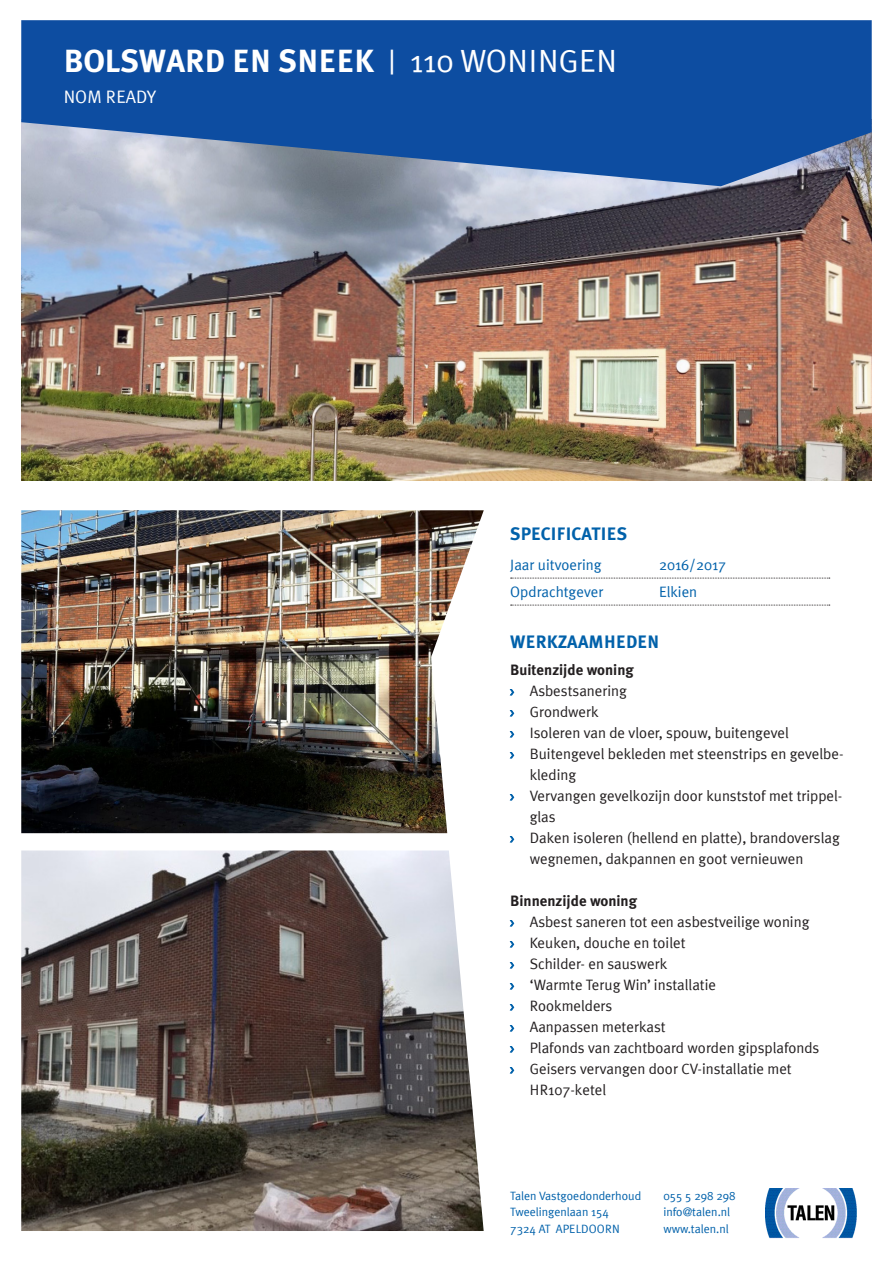
<style>
.page{position:relative;width:893px;height:1263px;background:#fff}
.page>*{position:absolute;margin:0;border:0;box-sizing:border-box;transform-origin:0 0}
.t1{font:700 32.1px "Meta Plus";letter-spacing:.005em;color:#fff}
.Koppen{font:700 18px "Meta Plus";letter-spacing:.005em;color:#0161aa}
.Adres{font:18px "Meta Plus";letter-spacing:.005em;color:#fff}
.t2{font:15px/21px "Meta Plus";color:#231f20}
.Specificaties{font:15px "Meta Plus";color:#0161aa}
.Koppen-2{font:700 15px "Meta Plus";color:#231f20}
.t3{font:12px "Meta Plus";color:#0161aa}
.s1{font-weight:400}
.s2{font-family:"Myriad Pro";color:#0161aa}
</style>
<div class="page">
<img style="left:21px;top:510px;width:463px;height:323px">
<img style="left:21px;top:850px;width:463px;height:381px">
<img style="left:21px;top:186px;width:851px;height:294px">
<svg style="left:21px;top:20px;width:851px;height:166px;background:#2a5fa5"></svg>
<svg style="left:511px;top:578px;width:319px;height:1px"></svg>
<svg style="left:511px;top:605px;width:319px;height:1px"></svg>
<svg style="left:509px;top:689px;width:6px;height:7px"></svg>
<svg style="left:509px;top:710px;width:6px;height:7px"></svg>
<svg style="left:509px;top:731px;width:6px;height:7px"></svg>
<svg style="left:509px;top:752px;width:6px;height:7px"></svg>
<svg style="left:509px;top:794px;width:6px;height:7px"></svg>
<svg style="left:509px;top:836px;width:6px;height:7px"></svg>
<svg style="left:509px;top:920px;width:6px;height:7px"></svg>
<svg style="left:509px;top:941px;width:6px;height:7px"></svg>
<svg style="left:509px;top:962px;width:6px;height:7px"></svg>
<svg style="left:509px;top:983px;width:6px;height:7px"></svg>
<svg style="left:509px;top:1004px;width:6px;height:7px"></svg>
<svg style="left:509px;top:1025px;width:6px;height:7px"></svg>
<svg style="left:509px;top:1046px;width:6px;height:7px"></svg>
<svg style="left:509px;top:1067px;width:6px;height:7px"></svg>
<img style="left:765px;top:1188px;width:92px;height:51px">
<p class="t1" style="left:64px;top:43px;width:555px">BOLSWARD EN SNEEK <span class="s1">| 110 WONINGEN</span></p>
<p class="Adres" style="left:64px;top:87px;width:94px">NOM READY</p>
<p class="Koppen" style="left:510px;top:523px;width:119px">SPECIFICATIES</p>
<p class="Specificaties" style="left:510px;top:556px;width:93px">Jaar uitvoering</p>
<p class="Specificaties" style="left:659px;top:556px;width:69px">2016/2017</p>
<p class="Specificaties" style="left:510px;top:583px;width:95px">Opdrachtgever</p>
<p class="Specificaties" style="left:659px;top:583px;width:40px">Elkien</p>
<p class="Koppen" style="left:510px;top:631px;width:150px">WERKZAAMHEDEN</p>
<p class="Koppen-2" style="left:510px;top:661px;width:125px">Buitenzijde woning</p>
<p class="t2" style="left:510px;top:680px;width:118px"><span class="s2">›</span> Asbestsanering</p>
<p class="t2" style="left:510px;top:701px;width:90px"><span class="s2">›</span> Grondwerk</p>
<p class="t2" style="left:510px;top:722px;width:280px"><span class="s2">›</span> Isoleren van de vloer, spouw, buitengevel</p>
<p class="t2" style="left:530px;top:743px;width:315px;text-indent:-20px"><span class="s2">›</span> Buitengevel bekleden met steenstrips en gevelbe&shy;kleding</p>
<p class="t2" style="left:530px;top:785px;width:314px;text-indent:-20px"><span class="s2">›</span> Vervangen gevelkozijn door kunststof met trippel&shy;glas</p>
<p class="t2" style="left:530px;top:827px;width:312px;text-indent:-20px"><span class="s2">›</span> Daken isoleren (hellend en platte), brandoverslag wegnemen, dakpannen en goot vernieuwen</p>
<p class="Koppen-2" style="left:510px;top:892px;width:128px">Binnenzijde woning</p>
<p class="t2" style="left:510px;top:911px;width:301px"><span class="s2">›</span> Asbest saneren tot een asbestveilige woning</p>
<p class="t2" style="left:510px;top:932px;width:177px"><span class="s2">›</span> Keuken, douche en toilet</p>
<p class="t2" style="left:510px;top:953px;width:158px"><span class="s2">›</span> Schilder- en sauswerk</p>
<p class="t2" style="left:510px;top:974px;width:207px"><span class="s2">›</span> ‘Warmte Terug Win’ installatie</p>
<p class="t2" style="left:510px;top:995px;width:104px"><span class="s2">›</span> Rookmelders</p>
<p class="t2" style="left:510px;top:1016px;width:157px"><span class="s2">›</span> Aanpassen meterkast</p>
<p class="t2" style="left:510px;top:1037px;width:311px"><span class="s2">›</span> Plafonds van zachtboard worden gipsplafonds</p>
<p class="t2" style="left:530px;top:1058px;width:264px;text-indent:-20px"><span class="s2">›</span> Geisers vervangen door CV-installatie met<br>HR107-ketel</p>
<p class="t3" style="left:510px;top:1188px;width:133px">Talen Vastgoedonderhoud</p>
<p class="t3" style="left:510px;top:1205px;width:100px">Tweelingenlaan 154</p>
<p class="t3" style="left:510px;top:1221px;width:111px">7324 AT APELDOORN</p>
<p class="t3" style="left:663px;top:1188px;width:74px">055 5 298 298</p>
<p class="t3" style="left:663px;top:1205px;width:68px">info@talen.nl</p>
<p class="t3" style="left:663px;top:1221px;width:67px">www.talen.nl</p>
</div>
